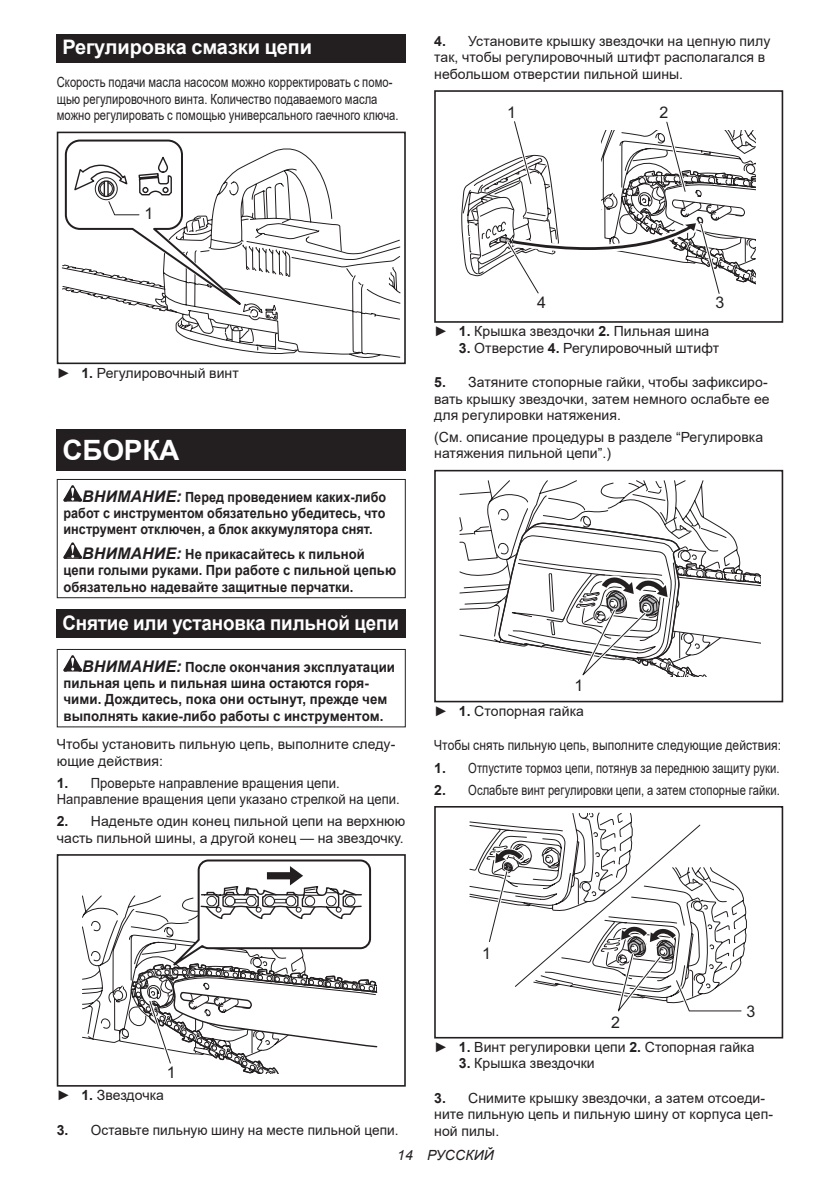
<style>
.page{position:relative;width:840px;height:1191px;background:#fff}
.page>*{position:absolute;margin:0;border:0;box-sizing:border-box;transform-origin:0 0}
.t1{font:700 28px "Arial";letter-spacing:-.01em;color:#fff}
.t2{font:700 20px "Arial";letter-spacing:-.01em;color:#fff;scale:.94 1}
.t3{font:700 20px "Arial";letter-spacing:-.01em;color:#fff}
.t4{font:16px "Arial";color:#231f20}
.t5{font:14px/16.4px "Arial";letter-spacing:.005em;color:#231f20}
.t6{font:14px/16.4px "Arial";letter-spacing:.005em;color:#231f20;scale:.8 1}
.t7{font:700 14px/16.4px "Arial";letter-spacing:.005em;color:#231f20;scale:.95 1}
.t8{font:700 14px/16.4px "Arial";letter-spacing:.005em;color:#231f20;text-align:justify;scale:.9 1}
.t9{font:700 14px/16.4px "Arial";letter-spacing:.005em;color:#231f20;scale:.93 1}
.t10{font:14px/16.4px "Arial";letter-spacing:.005em;color:#231f20;scale:.93 1}
.t11{font:14px "Arial";letter-spacing:.005em;color:#231f20;scale:.86 1}
.t12{font:italic 14px "Arial";letter-spacing:.005em;color:#231f20}
.s1{font-weight:700}
.s2{font-style:italic;font-size:16px}
</style>
<div class="page">
<div style="left:57px;top:34px;width:348px;height:29px;background:#231f20"></div>
<svg style="left:61px;top:150px;width:339px;height:208px"></svg>
<div style="left:57px;top:336px;width:73px;height:28px;background:#fff"></div>
<div style="left:57px;top:132px;width:348px;height:232px;border:2px solid #231f20"></div>
<svg style="left:64px;top:139px;width:234px;height:225px"></svg>
<div style="left:57px;top:430px;width:348px;height:41px;background:#231f20"></div>
<svg style="left:63px;top:485px;width:19px;height:16px"></svg>
<svg style="left:63px;top:542px;width:19px;height:17px"></svg>
<div style="left:57px;top:479px;width:348px;height:119px;border:1px solid #231f20"></div>
<div style="left:57px;top:609px;width:348px;height:29px;background:#231f20"></div>
<svg style="left:63px;top:655px;width:19px;height:16px"></svg>
<div style="left:57px;top:649px;width:348px;height:78px;border:1px solid #231f20"></div>
<div style="left:57px;top:854px;width:348px;height:232px;border:2px solid #231f20"></div>
<svg style="left:82px;top:859px;width:296px;height:214px"></svg>
<div style="left:434px;top:90px;width:348px;height:233px;border:2px solid #231f20"></div>
<svg style="left:460px;top:121px;width:294px;height:202px"></svg>
<svg style="left:487px;top:480px;width:217px;height:11px"></svg>
<div style="left:434px;top:470px;width:348px;height:232px;border:2px solid #231f20"></div>
<svg style="left:459px;top:491px;width:301px;height:186px"></svg>
<div style="left:434px;top:806px;width:348px;height:232px;border:2px solid #231f20"></div>
<svg style="left:469px;top:812px;width:277px;height:226px"></svg>
<h2 class="t3" style="left:62px;top:33px;width:251px">Регулировка смазки цепи</h2>
<p class="t6" style="left:57px;top:74px;width:428px">Скорость подачи масла насосом можно корректировать с помо&shy;щью регулировочного винта. Количество подаваемого масла можно регулировать с помощью универсального гаечного ключа.</p>
<p class="t5" style="left:434px;top:33px;width:337px"><span class="s1">4.</span> Установите крышку звездочки на цепную пилу так, чтобы регулировочный штифт располагался в небольшом отверстии пильной шины.</p>
<p class="t4" style="left:507px;top:102px;width:10px">1</p>
<p class="t4" style="left:659px;top:102px;width:10px">2</p>
<p class="t4" style="left:144px;top:202px;width:10px">1</p>
<p class="t5" style="left:57px;top:364px;width:183px">► <span class="s1">1.</span> Регулировочный винт</p>
<h1 class="t1" style="left:62px;top:430px;width:118px">СБОРКА</h1>
<p class="t8" style="left:63px;top:488px;width:360px;text-indent:19px"><span class="s2">ВНИМАНИЕ:</span> Перед проведением каких-либо работ с инструментом обязательно убедитесь, что инструмент отключен, а блок аккумулятора снят.</p>
<p class="t9" style="left:63px;top:546px;width:359px;text-indent:19px"><span class="s2">ВНИМАНИЕ:</span> Не прикасайтесь к пильной цепи голыми руками. При работе с пильной цепью обязательно надевайте защитные перчатки.</p>
<h2 class="t2" style="left:62px;top:608px;width:359px">Снятие или установка пильной цепи</h2>
<p class="t7" style="left:63px;top:658px;width:350px;text-indent:19px"><span class="s2">ВНИМАНИЕ:</span> После окончания эксплуатации пильная цепь и пильная шина остаются горя&shy;чими. Дождитесь, пока они остынут, прежде чем выполнять какие-либо работы с инструментом.</p>
<p class="t5" style="left:57px;top:736px;width:340px">Чтобы установить пильную цепь, выполните следу&shy;ющие действия:</p>
<p class="t10" style="left:57px;top:774px;width:370px"><span class="s1">1.</span> Проверьте направление вращения цепи.<br>Направление вращения цепи указано стрелкой на цепи.</p>
<p class="t5" style="left:57px;top:813px;width:350px"><span class="s1">2.</span> Наденьте один конец пильной цепи на верхнюю часть пильной шины, а другой конец — на звездочку.</p>
<p class="t4" style="left:537px;top:292px;width:10px">4</p>
<p class="t4" style="left:715px;top:292px;width:10px">3</p>
<p class="t5" style="left:434px;top:323px;width:276px">► <span class="s1">1.</span> Крышка звездочки <span class="s1">2.</span> Пильная шина</p>
<p class="t5" style="left:458px;top:339px;width:261px"><span class="s1">3.</span> Отверстие <span class="s1">4.</span> Регулировочный штифт</p>
<p class="t5" style="left:434px;top:374px;width:337px"><span class="s1">5.</span> Затяните стопорные гайки, чтобы зафиксиро&shy;вать крышку звездочки, затем немного ослабьте ее для регулировки натяжения.</p>
<p class="t5" style="left:434px;top:429px;width:330px">(См. описание процедуры в разделе “Регулировка натяжения пильной цепи”.)</p>
<p class="t4" style="left:574px;top:674px;width:10px">1</p>
<p class="t5" style="left:434px;top:702px;width:151px">► <span class="s1">1.</span> Стопорная гайка</p>
<p class="t11" style="left:434px;top:736px;width:404px">Чтобы снять пильную цепь, выполните следующие действия:</p>
<p class="t6" style="left:434px;top:759px;width:433px"><span class="s1">1.</span> Отпустите тормоз цепи, потянув за переднюю защиту руки.</p>
<p class="t6" style="left:434px;top:781px;width:433px"><span class="s1">2.</span> Ослабьте винт регулировки цепи, а затем стопорные гайки.</p>
<p class="t4" style="left:167px;top:1061px;width:10px">1</p>
<p class="t5" style="left:57px;top:1087px;width:109px">► <span class="s1">1.</span> Звездочка</p>
<p class="t5" style="left:57px;top:1121px;width:343px"><span class="s1">3.</span> Оставьте пильную шину на месте пильной цепи.</p>
<p class="t4" style="left:482px;top:942px;width:10px">1</p>
<p class="t4" style="left:746px;top:1000px;width:10px">3</p>
<p class="t5" style="left:434px;top:1038px;width:322px">► <span class="s1">1.</span> Винт регулировки цепи <span class="s1">2.</span> Стопорная гайка</p>
<p class="t5" style="left:458px;top:1055px;width:137px"><span class="s1">3.</span> Крышка звездочки</p>
<p class="t5" style="left:434px;top:1089px;width:340px"><span class="s1">3.</span> Снимите крышку звездочки, а затем отсоеди&shy;ните пильную цепь и пильную шину от корпуса цеп&shy;ной пилы.</p>
<p class="t4" style="left:610px;top:1012px;width:10px">2</p>
<p class="t12" style="left:397px;top:1146px;width:98px">14 РУССКИЙ</p>
</div>
